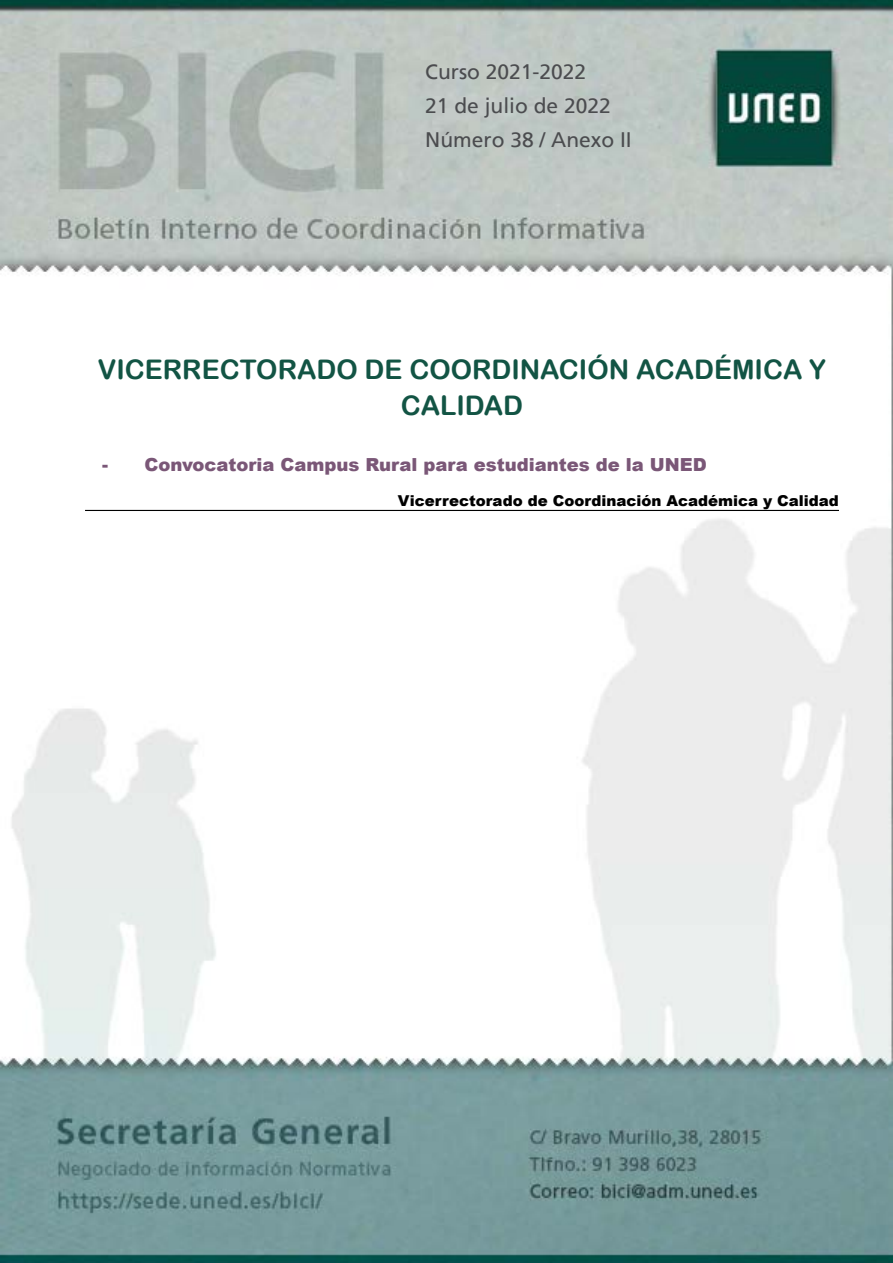
<style>
.page{position:relative;width:893px;height:1263px;background:#fff}
.page>*{position:absolute;margin:0;border:0;box-sizing:border-box;transform-origin:0 0}
.t1{font:27px/36px "Arial Rounded MT Bold";color:#125444;text-align:center}
.t2{font:21px/33.8px "Frutiger";color:#4b4c4f}
.t3{font:900 18px "Arial";color:#7a5777}
.t4{font:900 15px "Arial";color:#000}
</style>
<div class="page">
<img style="left:0;top:0;width:892px;height:1263px">
<hr style="left:85px;top:510px;width:754px;height:1px;background:#000">
<p class="t2" style="left:425px;top:55px;width:208px">Curso 2021-2022<br>21 de julio de 2022<br>Número 38 / Anexo II</p>
<h1 class="t1" style="left:98px;top:351px;width:730px">VICERRECTORADO DE COORDINACIÓN ACADÉMICA Y<br>CALIDAD</h1>
<p class="t3" style="left:102px;top:451px;width:606px">- Convocatoria Campus Rural para estudiantes de la UNED</p>
<p class="t4" style="left:398px;top:489px;width:442px">Vicerrectorado de Coordinación Académica y Calidad</p>
</div>
